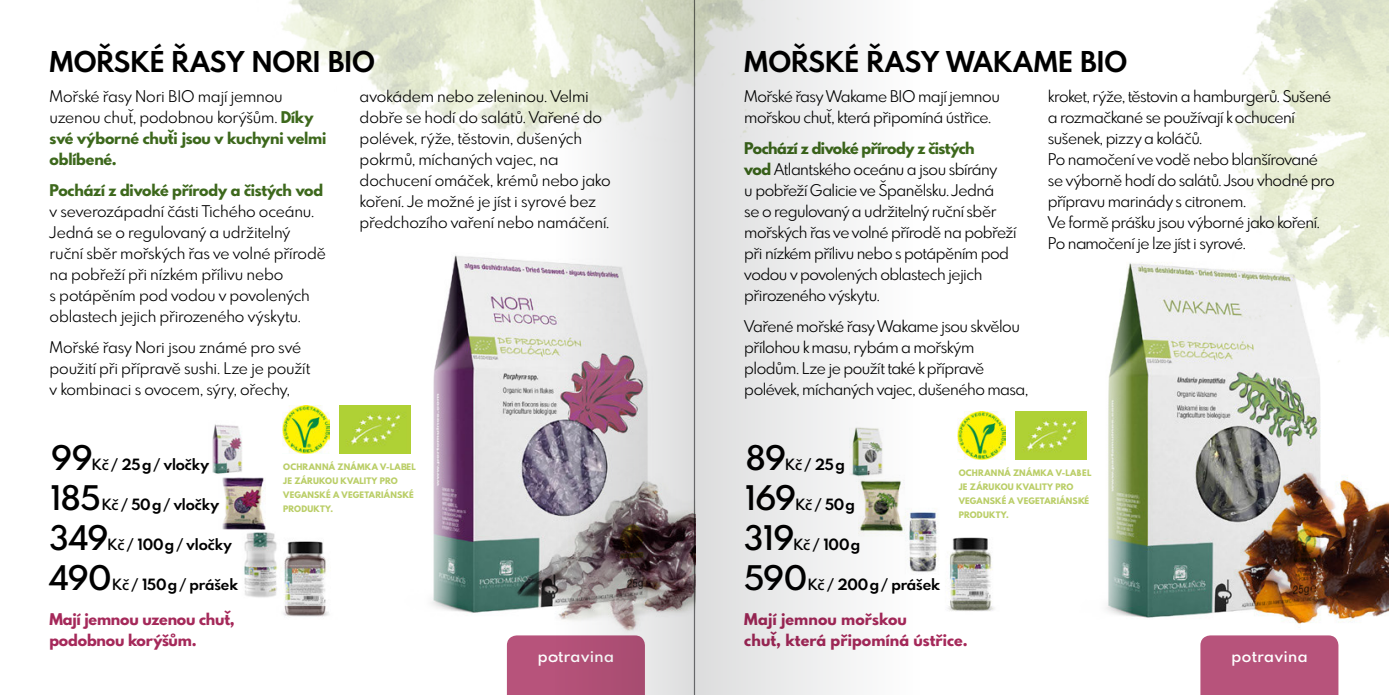
<style>
.page{position:relative;width:1389px;height:695px;background:#fff}
.page>*{position:absolute;margin:0;border:0;box-sizing:border-box;transform-origin:0 0}
.t1{font:600 33.07px "Spartan MB";color:#000}
.t2{font:700 28px "Spartan MB";color:#000}
.t3{font:15.75px/21px "Spartan MB";letter-spacing:-.025em;color:#000}
.t4{font:800 15.75px/21px "Spartan MB";color:#a5295a}
.t5{font:800 15.75px "Spartan MB";letter-spacing:-.01em;color:#3d681c}
.t6{font:600 15.75px "Spartan MB";letter-spacing:.035em;color:#fff}
.t7{font:700 15.22px "Spartan MB";letter-spacing:-.005em;color:#000}
.t8{font:600 15.22px "Spartan MB";color:#000}
.t9{font:800 8.75px "Spartan MB";letter-spacing:.025em;color:#bace67}
.s1{font-weight:800;color:#3d681c}
.s2{font-weight:600;font-size:33.07px}
.s3{font-weight:600}
.s4{font-size:33.07px}
.s5{font-weight:700}
.s6{font-size:15.22px}
.s7{font-weight:700;font-size:15.22px}
</style>
<div class="page">
<img style="left:281px;top:0;width:275px;height:141px">
<img style="left:1234px;top:0;width:155px;height:337px">
<img style="left:236px;top:526px;width:36px;height:72px">
<img style="left:222px;top:477px;width:43px;height:52px">
<img style="left:212px;top:424px;width:30px;height:50px">
<img style="left:272px;top:533px;width:57px;height:84px">
<div style="left:507px;top:657px;width:49px;height:37px;background:#b7537b"></div>
<img style="left:919px;top:511px;width:19px;height:61px">
<img style="left:948px;top:537px;width:46px;height:74px">
<div style="left:1200px;top:642px;width:138px;height:52px;background:#b7537b"></div>
<img style="left:340px;top:406px;width:64px;height:47px">
<img style="left:282px;top:406px;width:48px;height:47px">
<img style="left:1015px;top:412px;width:64px;height:47px">
<img style="left:958px;top:412px;width:48px;height:47px">
<img style="left:506px;top:635px;width:50px;height:22px">
<img style="left:404px;top:255px;width:152px;height:358px">
<img style="left:1201px;top:502px;width:188px;height:147px">
<img style="left:1079px;top:237px;width:298px;height:398px">
<svg style="left:694px;top:0;width:225px;height:694px"></svg>
<svg style="left:556px;top:0;width:138px;height:694px;background:#cac1c3"></svg>
<h2 class="t2" style="left:50px;top:42px;width:295px">MOŘSK É ŘASY NORI BIO</h2>
<p class="t3" style="left:50px;top:85px;width:278px">Mořské řasy Nori BIO mají jemnou uzenou chuť, podobnou korýšům. <span class="s1">Díky své výborné chuťi jsou v kuchyni velmi oblíbené.</span></p>
<p class="t5" style="left:50px;top:179px;width:275px">Pochází z divoké přírody a čistých vod</p>
<p class="t3" style="left:50px;top:200px;width:278px">v severozápadní části Tichého oceánu.<br>Jedná se o regulovaný a udržitelný ruční sběr mořských řas ve volné přírodě na pobřeží při nízkém přílivu nebo<br>s potápěním pod vodou v povolených oblastech jejich přirozeného výskytu.</p>
<p class="t3" style="left:50px;top:336px;width:262px">Mořské řasy Nori jsou známé pro své použití při přípravě sushi. Lze je použít v kombinaci s ovocem, sýry, ořechy,</p>
<p class="t3" style="left:360px;top:86px;width:252px">avokádem nebo zeleninou. Velmi dobře se hodí do salátů. Vařené do polévek, rýže, těstovin, dušených pokrmů, míchaných vajec, na dochucení omáček, krémů nebo jako koření. Je možné je jíst i syrové bez předchozího vaření nebo namáčení.</p>
<p class="t7" style="left:51px;top:454px;width:160px"><span class="s2">99</span><span class="s3">Kč /</span> 25G<span class="s3">/</span> VLOČKY</p>
<p class="t7" style="left:49px;top:493px;width:171px"><span class="s2">185</span><span class="s3">Kč /</span> 50G<span class="s3">/</span> VLOČKY</p>
<p class="t7" style="left:49px;top:533px;width:184px"><span class="s2">349</span><span class="s3">Kč /</span> 100G<span class="s3">/</span> VLOČKY</p>
<p class="t7" style="left:49px;top:573px;width:190px"><span class="s2">490</span><span class="s3">Kč /</span> 150G<span class="s3">/</span> PRÁŠEK</p>
<p class="t4" style="left:49px;top:608px;width:187px">Mají jemnou uzenou chuť, podobnou korýšům.</p>
<p class="t9" style="left:283px;top:460px;width:16px">Ochrann</p>
<p class="t9" style="left:329px;top:460px;width:81px">á známka V-LABEL</p>
<p class="t9" style="left:283px;top:474px;width:47px">je záru kou</p>
<p class="t9" style="left:341px;top:474px;width:47px">kvalit y pro</p>
<p class="t9" style="left:283px;top:488px;width:14px">vegans</p>
<p class="t9" style="left:320px;top:488px;width:47px">ké a vegetari</p>
<p class="t9" style="left:384px;top:488px;width:31px">áns ké</p>
<p class="t9" style="left:283px;top:502px;width:2px">produ</p>
<p class="t9" style="left:314px;top:502px;width:21px">kty.</p>
<p class="t6" style="left:538px;top:645px;width:78px">potravina</p>
<h2 class="t2" style="left:744px;top:42px;width:352px">MOŘSK É ŘASY WAKAME BIO</h2>
<p class="t3" style="left:744px;top:86px;width:257px">Mořské řasy Wakame BIO mají jemnou mořskou chuť, která připomíná ústřice.</p>
<p class="t3" style="left:744px;top:137px;width:274px"><span class="s1">Pochází z divoké přírody z čistých<br>vod</span> Atlantského oceánu a jsou sbírány<br>u pobřeží Galicie ve Španělsku. Jedná<br>se o regulovaný a udržitelný ruční sběr mořských řas ve volné přírodě na pobřeží při nízkém přílivu nebo s potápěním pod vodou v povolených oblastech jejich přirozeného výskytu.</p>
<p class="t3" style="left:744px;top:315px;width:285px">Vařené mořské řasy Wakame jsou skvělou přílohou k masu, rybám a mořským plodům. Lze je použít také k přípravě polévek, míchaných vajec, dušeného masa,</p>
<p class="t3" style="left:1048px;top:85px;width:288px">kroket, rýže, těstovin a hamburgerů. Sušené a rozmačkané se používají k ochucení sušenek, pizzy a koláčů.<br>Po namočení ve vodě nebo blanšírované se výborně hodí do salátů. Jsou vhodné pro přípravu marinády s citronem.<br>Ve formě prášku jsou výborné jako koření.<br>Po namočení je lze jíst i syrové.</p>
<p class="t8" style="left:746px;top:454px;width:100px"><span class="s4">89</span>Kč / <span class="s5">25G</span></p>
<h1 class="t1" style="left:744px;top:475px;width:112px">169<span class="s6">Kč /</span> <span class="s7">50G</span></h1>
<p class="t7" style="left:744px;top:533px;width:117px"><span class="s2">319</span><span class="s3">Kč /</span> 100G</p>
<p class="t7" style="left:744px;top:573px;width:197px"><span class="s2">590</span><span class="s3">Kč /</span> 200G<span class="s3">/</span> PRÁŠEK</p>
<p class="t9" style="left:959px;top:466px;width:16px">Ochrann</p>
<p class="t9" style="left:1004px;top:466px;width:81px">á známka V-LABEL</p>
<p class="t9" style="left:959px;top:480px;width:47px">je záru kou</p>
<p class="t9" style="left:1016px;top:480px;width:47px">kvalit y pro</p>
<p class="t9" style="left:959px;top:494px;width:14px">vegans</p>
<p class="t9" style="left:995px;top:494px;width:47px">ké a vegetari</p>
<p class="t9" style="left:1059px;top:494px;width:31px">áns ké</p>
<p class="t9" style="left:959px;top:508px;width:2px">produ</p>
<p class="t9" style="left:989px;top:508px;width:21px">kty.</p>
<p class="t4" style="left:744px;top:607px;width:225px">Mají jemnou mořskou<br>chuť, která připomíná ústřice.</p>
<p class="t6" style="left:1231px;top:645px;width:78px">potravina</p>
</div>
